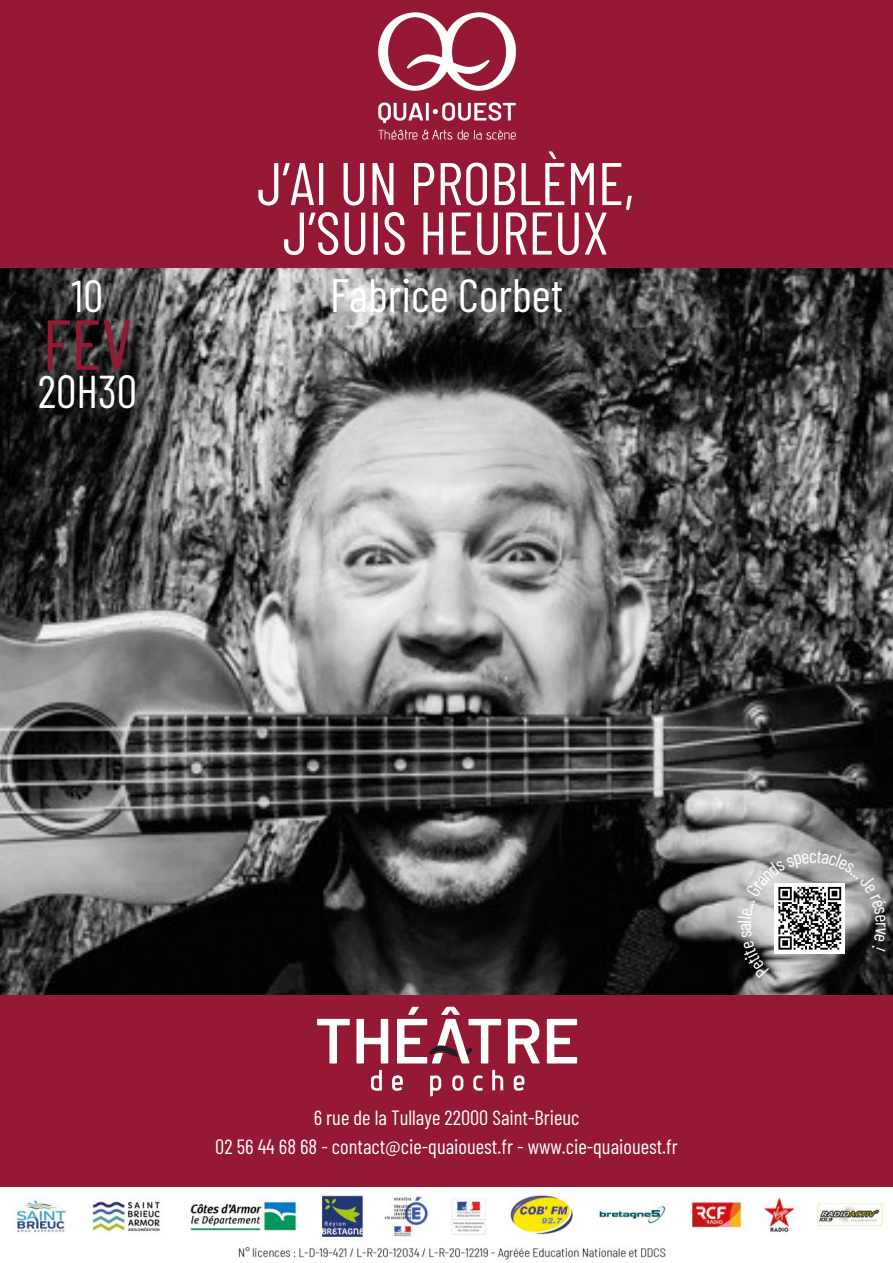
<style>
.page{position:relative;width:893px;height:1263px;background:#fff}
.page>*{position:absolute;margin:0;border:0;box-sizing:border-box;transform-origin:0 0}
.t1{font:70.65px "Barlow Condensed";color:#951835}
.t2{font:60px/49.5px "Barlow Condensed";color:#fff;text-align:center}
.t3{font:46.65px "Barlow Condensed";color:#fff}
.t4{font:45.9px "Barlow Condensed";color:#fff}
.t5{font:44.47px "Barlow Condensed";color:#fff}
.t6{font:20.55px/28.7px "Barlow Condensed";color:#fff;text-align:center}
.t7{font:19.35px "Barlow Condensed";color:#fff}
</style>
<div class="page">
<img style="left:0;top:268px;width:893px;height:727px">
<div style="left:0;top:0;width:893px;height:268px;background:#951835"></div>
<div style="left:0;top:995px;width:893px;height:268px;background:#951835"></div>
<img style="left:0;top:1187px;width:893px;height:76px">
<img style="left:378px;top:12px;width:138px;height:128px">
<img style="left:278px;top:966px;width:337px;height:131px">
<svg style="left:737px;top:850px;width:149px;height:128px;background:#878787"></svg>
<h2 class="t2" style="left:257px;top:156px;width:379px">J’AI UN PROBLÈME,<br>J’SUIS HEUREUX</h2>
<h3 class="t5" style="left:72px;top:267px;width:33px">10</h3>
<h3 class="t3" style="left:330px;top:266px;width:235px">Fabrice Corbet</h3>
<h1 class="t1" style="left:43px;top:299px;width:91px">FEV</h1>
<h3 class="t4" style="left:38px;top:362px;width:101px">20H30</h3>
<p class="t6" style="left:215px;top:1102px;width:464px">6 rue de la Tullaye 22000 Saint-Brieuc<br>02 56 44 68 68 - contact@cie-quaiouest.fr - www.cie-quaiouest.fr</p>
<p class="t7" style="left:895px;top:922px;width:7px;rotate:90deg">r</p>
</div>
